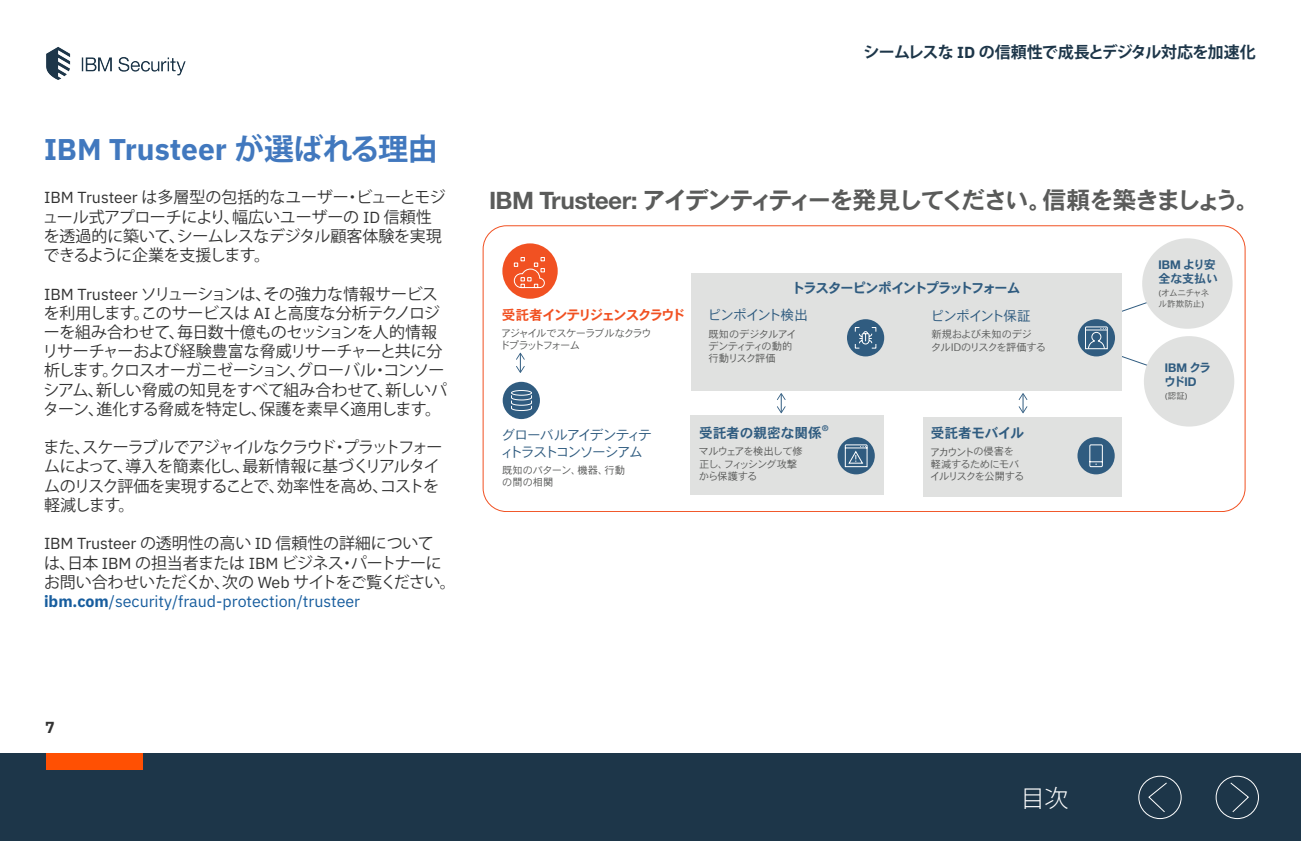
<style>
.page{position:relative;width:1301px;height:841px;background:#fff}
.page>*{position:absolute;margin:0;border:0;box-sizing:border-box;transform-origin:0 0}
.t1{font:700 30px "IBM Plex Sans";color:#4178be}
.t2{font:24px "Heisei Kaku Go Std W7 90 msp RKSJ H";letter-spacing:-.09em;color:#5a5b5a}
.t3{font:300 24px "Koz Go Pro";color:#fff}
.Body{font:16px/19.2px "Koz Go Pro";letter-spacing:-.02em;color:#323232}
.Body-2{font:16px/19.2px "Koz Go Pro";letter-spacing:-.06em;color:#323232}
.t4{font:700 16px "Koz Go Pro";letter-spacing:-.045em;color:#1d3649}
.t5{font:700 16px "IBM Plex Sans";color:#323232}
.t6{font:13.7px/16.5px "Heisei Kaku Go Std W3 90 msp RKSJ H";letter-spacing:-.105em;color:#305c80}
.t7{font:13.7px "Heisei Kaku Go Std W7 90 msp RKSJ H";letter-spacing:-.13em;color:#305c80}
.t8{font:13.7px "Heisei Kaku Go Std W3 90 msp RKSJ H";letter-spacing:-.085em;color:#305c80}
.t9{font:13.7px "Heisei Kaku Go Std W7 90 msp RKSJ H";letter-spacing:-.135em;color:#f15122}
.t10{font:13.7px "Heisei Kaku Go Std W7 90 msp RKSJ H";letter-spacing:-.01em;color:#305c80}
.t11{font:13.7px "Heisei Kaku Go Std W7 90 msp RKSJ H";letter-spacing:-.03em;color:#305c80}
.t12{font:12px/14.4px "Heisei Kaku Go Std W7 90 msp RKSJ H";letter-spacing:-.015em;color:#305c80}
.t13{font:12px/14.4px "Helv Neue Boldfor IBM";color:#305c80}
.t14{font:10.3px/12.3px "Heisei Kaku Go Std W3 90 msp RKSJ H";letter-spacing:-.07em;color:#5a5b5a}
.t15{font:10.3px/12.3px "Heisei Kaku Go Std W3 90 msp RKSJ H";letter-spacing:-.12em;color:#5a5b5a}
.t16{font:10.3px/12.3px "Heisei Kaku Go Std W3 90 msp RKSJ H";letter-spacing:-.04em;color:#5a5b5a}
.t17{font:10.3px/12.3px "Heisei Kaku Go Std W3 90 msp RKSJ H";letter-spacing:-.01em;color:#5a5b5a}
.t18{font:8.6px/10.3px "Heisei Kaku Go Std W3 90 msp RKSJ H";letter-spacing:-.01em;color:#5a5b5a}
.t19{font:8.6px "Heisei Kaku Go Std W5 90 msp RKSJ H";color:#5a5b5a}
.t20{font:8px "Helv Neue Boldfor IBM";color:#305c80}
.s1{font-family:"Koz Go Pro"}
.s2{font-family:"IBM Plex Sans"}
.s3{font-family:"IBM Plex Sans";font-weight:700;color:#175d9e}
.s4{font-family:"IBM Plex Sans";color:#175d9e}
.s5{font-family:"Helv Neue Boldfor IBM"}
.s6{font-family:"Heisei Kaku Go Std W5 90 msp RKSJ H"}
.s7{font-family:"Heisei Kaku Go Std W7 90 msp RKSJ H"}
.s8{font-family:"Heisei Kaku Go Std W3 90 msp RKSJ H"}
</style>
<div class="page">
<div style="left:0;top:753px;width:1300px;height:87px;background:#1d3649"></div>
<div style="left:46px;top:753px;width:96px;height:16px;background:#ff5003"></div>
<svg style="left:1230px;top:782px;width:19px;height:31px"></svg>
<div style="left:1215px;top:775px;width:43px;height:43px;border:1px solid #fff;border-radius:50%"></div>
<svg style="left:1147px;top:781px;width:20px;height:31px"></svg>
<div style="left:1138px;top:775px;width:43px;height:43px;border:1px solid #fff;border-radius:50%"></div>
<img style="left:46px;top:47px;width:140px;height:33px">
<svg style="left:1121px;top:300px;width:28px;height:67px"></svg>
<div style="left:690px;top:273px;width:431px;height:117px;background:#e0e1e0"></div>
<div style="left:690px;top:415px;width:193px;height:80px;background:#e0e1e0"></div>
<div style="left:923px;top:416px;width:198px;height:80px;background:#e0e1e0"></div>
<div style="left:502px;top:243px;width:55px;height:55px;background:#f15122;border-radius:50%"></div>
<svg style="left:513px;top:257px;width:32px;height:31px"></svg>
<svg style="left:516px;top:352px;width:8px;height:21px"></svg>
<div style="left:502px;top:381px;width:38px;height:38px;background:#305c80;border-radius:50%"></div>
<svg style="left:511px;top:390px;width:21px;height:21px"></svg>
<div style="left:847px;top:319px;width:37px;height:37px;background:#305c80;border-radius:50%"></div>
<svg style="left:854px;top:327px;width:22px;height:21px"></svg>
<div style="left:1077px;top:437px;width:37px;height:37px;background:#305c80;border-radius:50%"></div>
<svg style="left:1089px;top:444px;width:13px;height:23px"></svg>
<svg style="left:1077px;top:319px;width:37px;height:37px"></svg>
<svg style="left:1084px;top:326px;width:23px;height:23px"></svg>
<svg style="left:837px;top:437px;width:37px;height:37px"></svg>
<svg style="left:844px;top:444px;width:23px;height:23px"></svg>
<div style="left:1142px;top:238px;width:90px;height:90px;background:#e0e1e0;border-radius:50%"></div>
<div style="left:1143px;top:336px;width:91px;height:90px;background:#e0e1e0;border-radius:50%"></div>
<svg style="left:777px;top:393px;width:8px;height:20px"></svg>
<svg style="left:1018px;top:393px;width:9px;height:20px"></svg>
<p class="t1" style="left:44px;top:126px;width:395px">IBM Trusteer <span class="s1">が選ばれる理由</span></p>
<p class="Body" style="left:42px;top:188px;width:405px"><span class="s2">IBM Trusteer</span> は多層型の包括的なユーザー・ビューとモジュール式アプローチにより、幅広いユーザーの <span class="s2">ID</span> 信頼性を透過的に築いて、シームレスなデジタル顧客体験を実現できるように企業を支援します。</p>
<p class="Body" style="left:43px;top:284px;width:406px"><span class="s2">IBM Trusteer</span> ソリューションは、その強力な情報サービスを利用します。このサービスは <span class="s2">AI</span> と高度な分析テクノロジーを組み合わせて、毎日数十億ものセッションを人的情報リサーチャーおよび経験豊富な脅威リサーチャーと共に分析します。クロスオーガニゼーション、グローバル・コンソーシアム、新しい脅威の知見をすべて組み合わせて、新しいパターン、進化する脅威を特定し、保護を素早く適用します。</p>
<p class="Body-2" style="left:43px;top:438px;width:401px">また、スケーラブルでアジャイルなクラウド・プラットフォームによって、導入を簡素化し、最新情報に基づくリアルタイムのリスク評価を実現することで、効率性を高め、コストを軽減します。</p>
<p class="Body" style="left:44px;top:534px;width:413px"><span class="s2">IBM Trusteer</span> の透明性の高い <span class="s2">ID</span> 信頼性の詳細について<br>は、日本 <span class="s2">IBM</span> の担当者または <span class="s2">IBM</span> ビジネス・パートナーにお問い合わせいただくか、次の <span class="s2">Web</span> サイトをご覧ください。<span class="s3">ibm.com</span><span class="s4">/security/fraud-protection/trusteer</span></p>
<p class="t4" style="left:863px;top:42px;width:394px">シームレスな <span class="s2">ID</span> の信頼性で成長とデジタル対応を加速化</p>
<p class="t2" style="left:489px;top:185px;width:772px"><span class="s5">IBM Trusteer:</span> アイデンティティーを発見してください。信頼を築きましょう。</p>
<p class="t9" style="left:501px;top:306px;width:185px">受託者インテリジェンスクラウド</p>
<p class="t15" style="left:500px;top:327px;width:153px">アジャイルでスケーラブルなクラウドプラットフォーム</p>
<p class="t7" style="left:791px;top:280px;width:231px">トラスターピンポイントプラットフォーム</p>
<p class="t8" style="left:707px;top:306px;width:102px">ピンポイント検出</p>
<p class="t14" style="left:708px;top:327px;width:90px">既知のデジタルアイデンティティの動的行動リスク評価</p>
<p class="t8" style="left:930px;top:306px;width:102px">ピンポイント保証</p>
<p class="t16" style="left:931px;top:328px;width:117px">新規および未知のデジ<br>タルIDのリスクを評価する</p>
<p class="t6" style="left:500px;top:426px;width:153px">グローバルアイデンティティトラストコンソーシアム</p>
<p class="t17" style="left:502px;top:464px;width:124px">既知のパターン、機器、行動の間の相関</p>
<p class="t10" style="left:699px;top:424px;width:124px">受託者の親密な関係</p>
<p class="t20" style="left:822px;top:423px;width:8px">®</p>
<p class="t14" style="left:698px;top:445px;width:106px">マルウェアを検出して修正し、フィッシング攻撃から保護する</p>
<p class="t11" style="left:930px;top:424px;width:95px">受託者モバイル</p>
<p class="t14" style="left:930px;top:445px;width:96px">アカウントの侵害を軽減するためにモバイルリスクを公開する</p>
<p class="t12" style="left:1158px;top:258px;width:61px"><span class="s5">IBM</span> より安全な支払い</p>
<p class="t18" style="left:1158px;top:288px;width:52px"><span class="s6">(</span>オムニチャネル詐欺防止<span class="s6">)</span></p>
<p class="t13" style="left:1163px;top:360px;width:49px">IBM <span class="s7">クラウド</span>ID</p>
<p class="t19" style="left:1164px;top:390px;width:24px">(<span class="s8">認証</span>)</p>
<p class="t5" style="left:45px;top:714px;width:11px">7</p>
<h2 class="t3" style="left:1020px;top:782px;width:49px">目次</h2>
</div>
